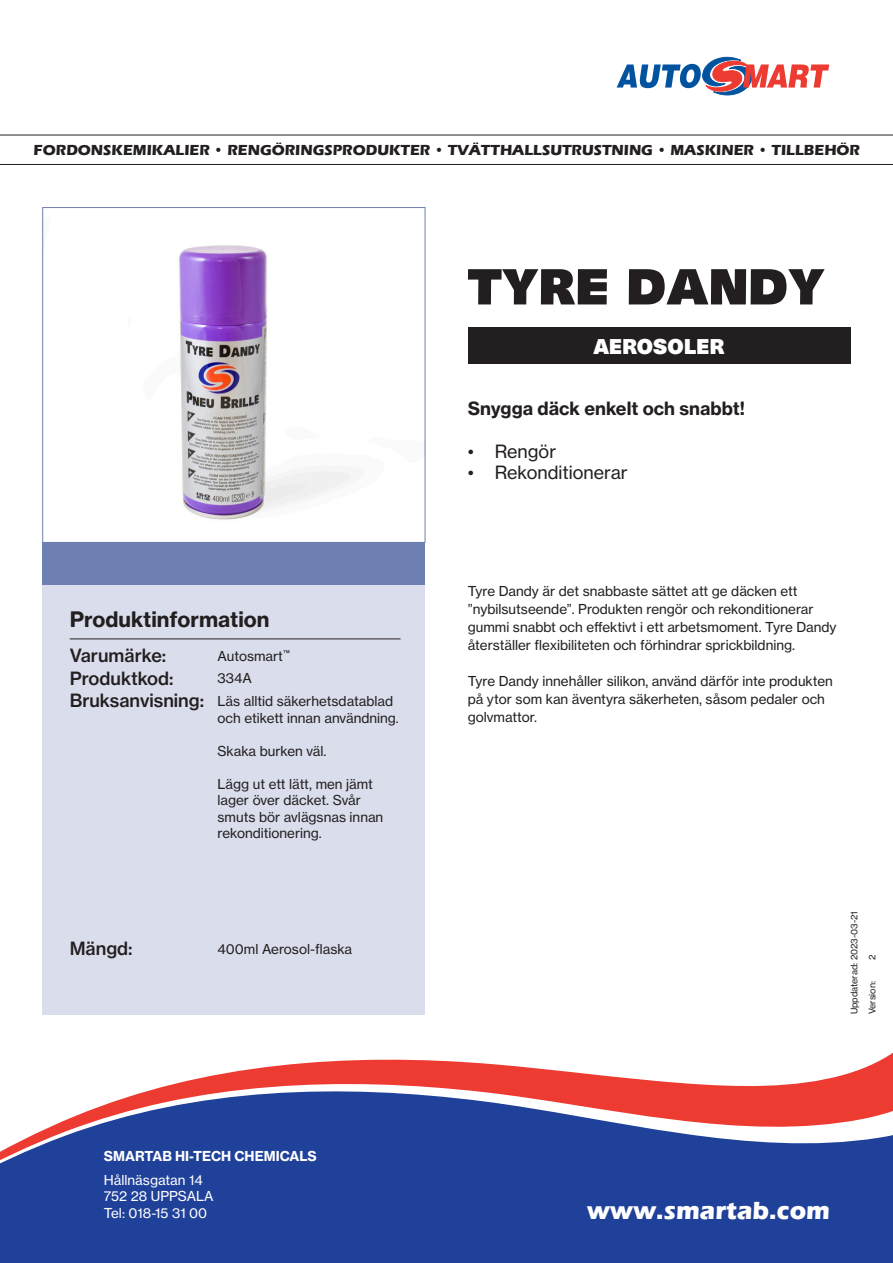
<style>
.page{position:relative;width:893px;height:1263px;background:#fff}
.page>*{position:absolute;margin:0;border:0;box-sizing:border-box;transform-origin:0 0}
.t1{font:900 51px "Syntax";color:#231f20}
.t2{font:700 25.5px "Eras ITC";color:#fff}
.t3{font:21px "N Haas Grotesk TX Pro 75 Bd";color:#231f20}
.t4{font:21px "Neue Haas Unica W1 G X Black";color:#fff}
.t5{font:18px "N Haas Grotesk TX Pro 65 Md";color:#231f20}
.t6{font:18px "N Haas Grotesk TX Pro 75 Bd";color:#231f20}
.t7{font:18px "N Haas Grotesk TX Pro 55 Rg";color:#231f20}
.t8{font:700 15px "Eras ITC";color:#231f20}
.t9{font:13.5px/18px "N Haas Grotesk TX Pro 55 Rg";color:#231f20}
.t10{font:13.5px "N Haas Grotesk TX Pro 55 Rg";color:#fff}
.t11{font:13.5px "N Haas Grotesk TX Pro 75 Bd";color:#fff}
.t12{font:9px "N Haas Grotesk TX Pro 55 Rg";color:#231f20}
</style>
<div class="page">
<svg style="left:0;top:1052px;width:893px;height:211px;fill:#20419a"></svg>
<svg style="left:617px;top:57px;width:212px;height:38px"></svg>
<svg style="left:0;top:135px;width:893px;height:30px"></svg>
<img style="left:179px;top:245px;width:172px;height:275px">
<div style="left:43px;top:207px;width:382px;height:336px;border:1px solid #6e80b2"></div>
<div style="left:468px;top:327px;width:382px;height:37px;background:#231f20"></div>
<div style="left:43px;top:543px;width:382px;height:42px;background:#6e80b2"></div>
<div style="left:43px;top:585px;width:382px;height:430px;background:#dadeec"></div>
<hr style="left:70px;top:639px;width:331px;height:1px;background:#231f20">
<p class="t8" style="left:34px;top:141px;width:828px">FORDONSKEMIKALIER • RENGÖRINGSPRODUKTER • TVÄTTHALLSUTRUSTNING • MASKINER • TILLBEHÖR</p>
<p class="t3" style="left:70px;top:606px;width:201px">Produktinformation</p>
<p class="t5" style="left:70px;top:644px;width:98px">Varumärke:</p>
<p class="t5" style="left:70px;top:667px;width:105px">Produktkod:</p>
<p class="t5" style="left:70px;top:689px;width:136px">Bruksanvisning:</p>
<p class="t9" style="left:217px;top:647px;width:74px">Autosmart<sup>™</sup></p>
<p class="t9" style="left:217px;top:669px;width:36px">334A</p>
<p class="t9" style="left:217px;top:693px;width:183px;line-height:16.5px">Läs alltid säkerhetsdatablad och etikett innan användning.</p>
<p class="t9" style="left:217px;top:742px;width:110px">Skaka burken väl.</p>
<p class="t9" style="left:217px;top:776px;width:167px;line-height:16.5px">Lägg ut ett lätt, men jämt lager över däcket. Svår smuts bör avlägsnas innan rekonditionering.</p>
<p class="t5" style="left:70px;top:937px;width:64px">Mängd:</p>
<p class="t9" style="left:217px;top:939px;width:136px">400ml Aerosol-flaska</p>
<p class="t1" style="left:468px;top:256px;width:359px">TYRE DANDY</p>
<p class="t4" style="left:593px;top:329px;width:133px">AEROSOLER</p>
<p class="t6" style="left:468px;top:397px;width:279px">Snygga däck enkelt och snabbt!</p>
<p class="t7" style="left:468px;top:440px;width:90px">• Rengör</p>
<p class="t7" style="left:468px;top:462px;width:161px">• Rekonditionerar</p>
<p class="t9" style="left:468px;top:582px;width:370px">Tyre Dandy är det snabbaste sättet att ge däcken ett ”nybilsutseende”. Produkten rengör och rekonditionerar gummi snabbt och effektivt i ett arbetsmoment. Tyre Dandy återställer flexibiliteten och förhindrar sprickbildning.</p>
<p class="t9" style="left:468px;top:672px;width:367px">Tyre Dandy innehåller silikon, använd därför inte produkten på ytor som kan äventyra säkerheten, såsom pedaler och golvmattor.</p>
<p class="t12" style="left:849px;top:1014px;width:105px;rotate:-90deg">Uppdaterad: 2023-03-21</p>
<p class="t12" style="left:867px;top:960px;width:7px;rotate:-90deg">2</p>
<p class="t12" style="left:867px;top:1014px;width:35px;rotate:-90deg">Version:</p>
<p class="t11" style="left:104px;top:1148px;width:214px">SMARTAB HI-TECH CHEMICALS</p>
<p class="t10" style="left:104px;top:1172px;width:101px">Hållnäsgatan 14</p>
<p class="t10" style="left:104px;top:1188px;width:111px">752 28 UPPSALA</p>
<p class="t10" style="left:104px;top:1204px;width:105px">Tel: 018-15 31 00</p>
<p class="t2" style="left:587px;top:1196px;width:245px">www.smartab.com</p>
</div>
